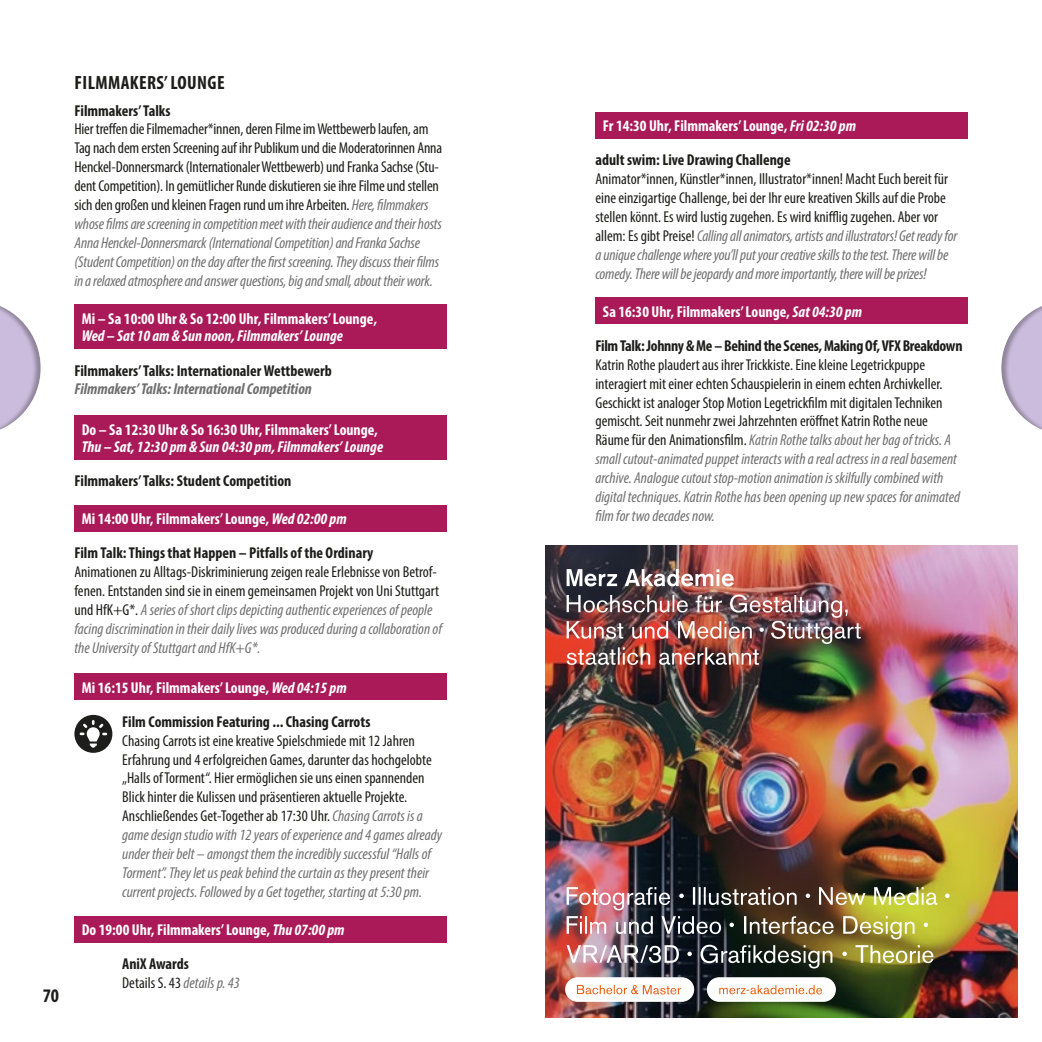
<style>
.page{position:relative;width:1042px;height:1042px;background:#fff}
.page>*{position:absolute;margin:0;border:0;box-sizing:border-box;transform-origin:0 0}
.t1{font:700 condensed 19.25px "Myriad Pro";letter-spacing:.02em;color:#1d1d1b}
.t2{font:condensed 15.75px/18.9px "Myriad Pro";color:#1d1d1b}
.t3{font:italic condensed 15.75px/18.9px "Myriad Pro";color:#706f6f}
.t4{font:700 condensed 15.75px/34.1px "Myriad Pro";color:#fff}
.t5{font:700 condensed 15.75px "Myriad Pro";color:#1d1d1b}
.t6{font:italic 700 condensed 15.75px "Myriad Pro";color:#fff}
.t7{font:700 condensed 15.75px "Myriad Pro";letter-spacing:-.02em;color:#1d1d1b}
.t8{font:italic 700 condensed 15.75px "Myriad Pro";color:#706f6f}
.s1{font-style:italic;color:#706f6f}
.s2{font-style:italic}
.s3{font-style:normal;color:#1d1d1b}
.s4{color:#1d1d1b}
</style>
<div class="page">
<img style="left:546px;top:546px;width:471px;height:471px">
<img style="left:566px;top:569px;width:168px;height:17px">
<img style="left:566px;top:594px;width:295px;height:71px">
<img style="left:566px;top:887px;width:383px;height:23px">
<img style="left:566px;top:916px;width:367px;height:52px">
<div style="left:566px;top:978px;width:127px;height:23px;background:#fff;border-radius:12px"></div>
<svg style="left:577px;top:985px;width:104px;height:9px"></svg>
<div style="left:565px;top:977px;width:129px;height:24px;border:1px solid #fff;border-radius:12px"></div>
<div style="left:707px;top:978px;width:128px;height:23px;background:#fff;border-radius:12px"></div>
<svg style="left:719px;top:985px;width:103px;height:9px"></svg>
<div style="left:707px;top:977px;width:128px;height:24px;border:1px solid #fff;border-radius:12px"></div>
<div style="left:74px;top:305px;width:372px;height:44px;background:#aa1a59"></div>
<div style="left:74px;top:673px;width:372px;height:27px;background:#aa1a59"></div>
<div style="left:595px;top:112px;width:372px;height:26px;background:#aa1a59"></div>
<div style="left:595px;top:297px;width:372px;height:27px;background:#aa1a59"></div>
<div style="left:74px;top:415px;width:372px;height:44px;background:#aa1a59"></div>
<div style="left:74px;top:505px;width:372px;height:27px;background:#aa1a59"></div>
<div style="left:74px;top:715px;width:38px;height:38px;background:#1d1d1b;border-radius:50%"></div>
<svg style="left:80px;top:720px;width:27px;height:28px"></svg>
<div style="left:74px;top:916px;width:372px;height:27px;background:#aa1a59"></div>
<div style="left:998px;top:299px;width:44px;height:137px;background:#1d1d1b;opacity:.33"></div>
<div style="left:0;top:299px;width:44px;height:137px;background:#1d1d1b;opacity:.33"></div>
<p class="t1" style="left:43px;top:983px;width:18px">70</p>
<p class="t1" style="left:75px;top:70px;width:151px">FILMMAKERS’ LOUNGE</p>
<p class="t5" style="left:74px;top:100px;width:98px">Filmmakers’ Talks</p>
<p class="t2" style="left:74px;top:120px;width:369px">Hier treffen die Filmemacher*innen, deren Filme im Wettbewerb laufen, am Tag nach dem ersten Screening auf ihr Publikum und die Moderatorinnen Anna Henckel-Donnersmarck (Internationaler Wettbewerb) und Franka Sachse (Stu&shy;dent Competition). In gemütlicher Runde diskutieren sie ihre Filme und stellen sich den großen und kleinen Fragen rund um ihre Arbeiten. <span class="s1">Here, filmmakers whose films are screening in competition meet with their audience and their hosts Anna Henckel-Donnersmarck (International Competition) and Franka Sachse (Student Competition) on the day after the first screening. They discuss their films in a relaxed atmosphere and answer questions, big and small, about their work.</span></p>
<p class="t4" style="left:82px;top:301px;width:297px">Mi – Sa 10:00 Uhr &amp; So 12:00 Uhr, Filmmakers’ Lounge,</p>
<p class="t6" style="left:82px;top:326px;width:262px">Wed – Sat 10 am &amp; Sun noon, Filmmakers’ Lounge</p>
<p class="t5" style="left:74px;top:360px;width:259px">Filmmakers’ Talks: Internationaler Wettbewerb</p>
<p class="t8" style="left:74px;top:379px;width:239px">Filmmakers’ Talks: International Competition</p>
<p class="t4" style="left:82px;top:412px;width:298px">Do – Sa 12:30 Uhr &amp; So 16:30 Uhr, Filmmakers’ Lounge,</p>
<p class="t6" style="left:82px;top:437px;width:303px">Thu – Sat, 12:30 pm &amp; Sun 04:30 pm, Filmmakers’ Lounge</p>
<p class="t5" style="left:74px;top:471px;width:218px">Filmmakers’ Talks: Student Competition</p>
<p class="t4" style="left:82px;top:502px;width:266px">Mi 14:00 Uhr, Filmmakers’ Lounge, <span class="s2">Wed 02:00 pm</span></p>
<p class="t5" style="left:74px;top:543px;width:300px">Film Talk: Things that Happen – Pitfalls of the Ordinary</p>
<p class="t3" style="left:74px;top:562px;width:369px"><span class="s3">Animationen zu Alltags-Diskriminierung zeigen reale Erlebnisse von Betrof&shy;fenen. Entstanden sind sie in einem gemeinsamen Projekt von Uni Stuttgart und HfK+G*.</span> A series of short clips depicting authentic experiences of people facing discrimination in their daily lives was produced during a collaboration of the University of Stuttgart and HfK+G*.</p>
<p class="t4" style="left:82px;top:670px;width:266px">Mi 16:15 Uhr, Filmmakers’ Lounge, <span class="s2">Wed 04:15 pm</span></p>
<p class="t5" style="left:122px;top:711px;width:250px">Film Commission Featuring ... Chasing Carrots</p>
<p class="t2" style="left:122px;top:731px;width:321px">Chasing Carrots ist eine kreative Spielschmiede mit 12 Jahren Erfahrung und 4 erfolgreichen Games, darunter das hochgelobte „Halls of Torment“. Hier ermöglichen sie uns einen spannenden Blick hinter die Kulissen und präsentieren aktuelle Projekte.<br>Anschließendes Get-Together ab 17:30 Uhr. <span class="s1">Chasing Carrots is a game design studio with 12 years of experience and 4 games already under their belt – amongst them the incredibly successful “Halls of Torment”. They let us peak behind the curtain as they present their current projects. Followed by a Get together, starting at 5:30 pm.</span></p>
<p class="t4" style="left:122px;top:912px;width:224px;text-indent:-40px">Do 19:00 Uhr, Filmmakers’ Lounge, <span class="s2">Thu 07:00 pm<br></span><span class="s4">AniX Awards</span></p>
<p class="t2" style="left:122px;top:973px;width:119px">Details S. 43 <span class="s1">details p. 43</span></p>
<p class="t4" style="left:603px;top:108px;width:255px">Fr 14:30 Uhr, Filmmakers’ Lounge, <span class="s2">Fri 02:30 pm</span></p>
<p class="t5" style="left:595px;top:150px;width:197px">adult swim: Live Drawing Challenge</p>
<p class="t2" style="left:595px;top:169px;width:363px">Animator*innen, Künstler*innen, Illustrator*innen! Macht Euch bereit für eine einzigartige Challenge, bei der Ihr eure kreativen Skills auf die Probe stellen könnt. Es wird lustig zugehen. Es wird knifflig zugehen. Aber vor allem: Es gibt Preise! <span class="s1">Calling all animators, artists and illustrators! Get ready for a unique challenge where you’ll put your creative skills to the test. There will be comedy. There will be jeopardy and more importantly, there will be prizes!</span></p>
<p class="t4" style="left:603px;top:294px;width:261px">Sa 16:30 Uhr, Filmmakers’ Lounge, <span class="s2">Sat 04:30 pm</span></p>
<p class="t7" style="left:595px;top:336px;width:369px">Film Talk: Johnny &amp; Me – Behind the Scenes, Making Of, VFX Breakdown</p>
<p class="t2" style="left:595px;top:355px;width:366px">Katrin Rothe plaudert aus ihrer Trickkiste. Eine kleine Legetrickpuppe interagiert mit einer echten Schauspielerin in einem echten Archivkeller.<br>Geschickt ist analoger Stop Motion Legetrickfilm mit digitalen Techniken gemischt. Seit nunmehr zwei Jahrzehnten eröffnet Katrin Rothe neue Räume für den Animationsfilm. <span class="s1">Katrin Rothe talks about her bag of tricks. A small cutout-animated puppet interacts with a real actress in a real basement archive. Analogue cutout stop-motion animation is skilfully combined with digital techniques. Katrin Rothe has been opening up new spaces for animated film for two decades now.</span></p>
</div>
